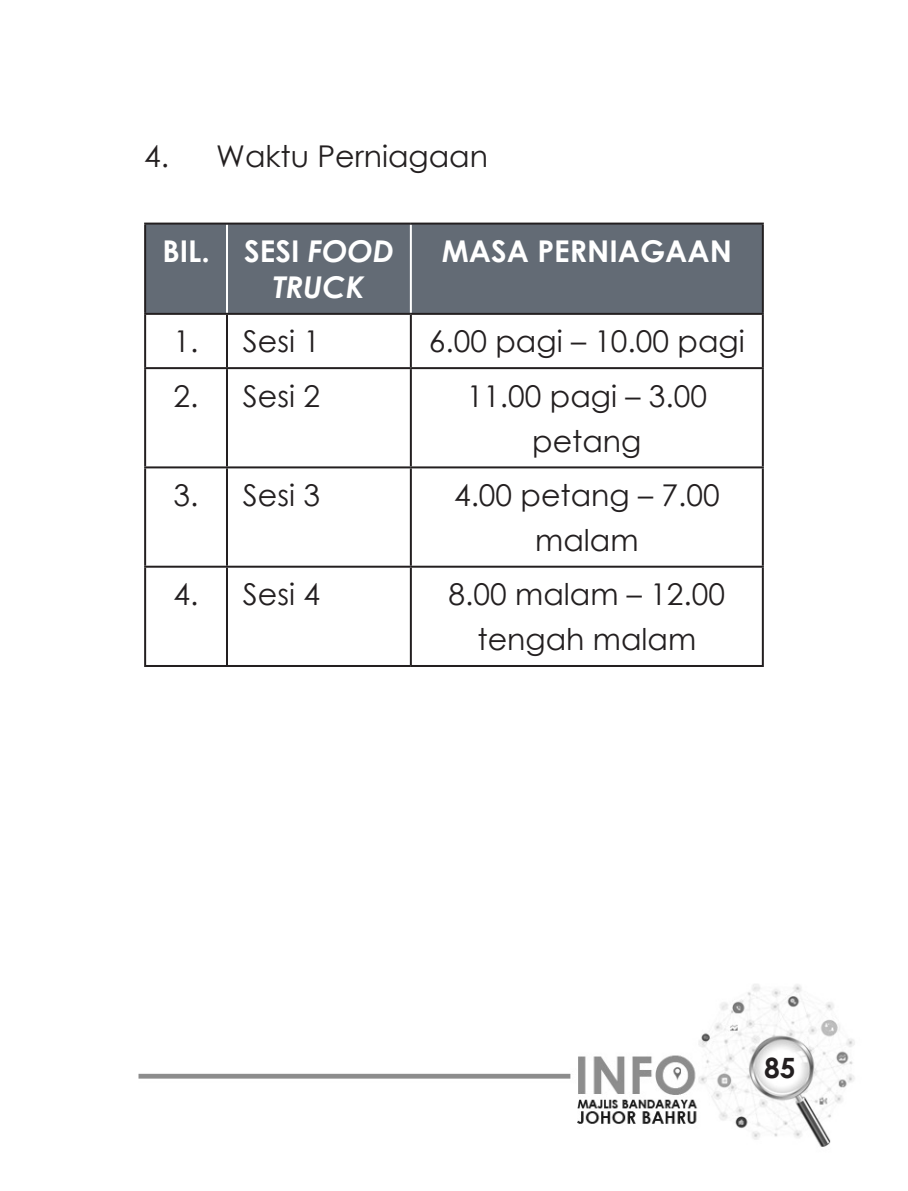
<style>
.page{position:relative;width:908px;height:1191px;background:#fff}
.page>*{position:absolute;margin:0;border:0;box-sizing:border-box;transform-origin:0 0}
.List_Paragraph{font:30px/44.8px "Century Gothic";color:#231f20;text-align:center}
.t1{font:700 30px "Century Gothic";color:#fff}
.t2{font:italic 700 30px/36px "Century Gothic";color:#fff;text-align:center}
.t3{font:700 28px "Century Gothic";color:#231f20}
.s1{font-style:normal}
</style>
<div class="page">
<img style="left:138px;top:222px;width:717px;height:925px">
<div style="left:146px;top:225px;width:615px;height:88px;background:#636b75"></div>
<hr style="left:144px;top:315px;width:2px;height:52px;background:#231f20">
<hr style="left:226px;top:315px;width:2px;height:52px;background:#231f20">
<hr style="left:409px;top:315px;width:2px;height:52px;background:#231f20">
<hr style="left:761px;top:315px;width:2px;height:52px;background:#231f20">
<hr style="left:144px;top:367px;width:83px;height:2px;background:#231f20">
<hr style="left:144px;top:369px;width:2px;height:97px;background:#231f20">
<hr style="left:227px;top:367px;width:183px;height:2px;background:#231f20">
<hr style="left:226px;top:369px;width:2px;height:97px;background:#231f20">
<hr style="left:410px;top:367px;width:353px;height:2px;background:#231f20">
<hr style="left:409px;top:369px;width:2px;height:97px;background:#231f20">
<hr style="left:761px;top:369px;width:2px;height:97px;background:#231f20">
<hr style="left:144px;top:466px;width:83px;height:2px;background:#231f20">
<hr style="left:144px;top:468px;width:2px;height:97px;background:#231f20">
<hr style="left:227px;top:466px;width:183px;height:2px;background:#231f20">
<hr style="left:226px;top:468px;width:2px;height:97px;background:#231f20">
<hr style="left:410px;top:466px;width:353px;height:2px;background:#231f20">
<hr style="left:409px;top:468px;width:2px;height:97px;background:#231f20">
<hr style="left:761px;top:468px;width:2px;height:97px;background:#231f20">
<hr style="left:144px;top:565px;width:83px;height:2px;background:#231f20">
<hr style="left:144px;top:567px;width:2px;height:98px;background:#231f20">
<hr style="left:227px;top:565px;width:183px;height:2px;background:#231f20">
<hr style="left:226px;top:567px;width:2px;height:98px;background:#231f20">
<hr style="left:410px;top:565px;width:353px;height:2px;background:#231f20">
<hr style="left:409px;top:567px;width:2px;height:98px;background:#231f20">
<hr style="left:761px;top:567px;width:2px;height:98px;background:#231f20">
<hr style="left:144px;top:665px;width:83px;height:2px;background:#231f20">
<hr style="left:227px;top:665px;width:183px;height:2px;background:#231f20">
<hr style="left:410px;top:665px;width:353px;height:2px;background:#231f20">
<hr style="left:226px;top:225px;width:2px;height:88px;background:#fff">
<hr style="left:409px;top:225px;width:2px;height:88px;background:#fff">
<hr style="left:144px;top:223px;width:83px;height:2px;background:#231f20">
<hr style="left:144px;top:225px;width:2px;height:88px;background:#231f20">
<hr style="left:227px;top:223px;width:183px;height:2px;background:#231f20">
<hr style="left:410px;top:223px;width:353px;height:2px;background:#231f20">
<hr style="left:761px;top:225px;width:2px;height:88px;background:#231f20">
<hr style="left:144px;top:313px;width:83px;height:2px;background:#231f20">
<hr style="left:227px;top:313px;width:183px;height:2px;background:#231f20">
<hr style="left:410px;top:313px;width:353px;height:2px;background:#231f20">
<p class="List_Paragraph" style="left:144px;top:133px;width:345px">4. Waktu Perniagaan</p>
<p class="t1" style="left:162px;top:228px;width:49px">BIL.</p>
<p class="t2" style="left:244px;top:232px;width:151px"><span class="s1">SESI</span> FOOD<br>TRUCK</p>
<p class="t1" style="left:441px;top:228px;width:291px">MASA PERNIAGAAN</p>
<p class="List_Paragraph" style="left:173px;top:318px;width:26px">1.</p>
<p class="List_Paragraph" style="left:243px;top:318px;width:79px">Sesi 1</p>
<p class="List_Paragraph" style="left:429px;top:318px;width:317px">6.00 pagi – 10.00 pagi</p>
<p class="List_Paragraph" style="left:173px;top:373px;width:26px">2.</p>
<p class="List_Paragraph" style="left:243px;top:373px;width:79px">Sesi 2</p>
<p class="List_Paragraph" style="left:466px;top:373px;width:242px">11.00 pagi – 3.00 petang</p>
<p class="List_Paragraph" style="left:173px;top:472px;width:26px">3.</p>
<p class="List_Paragraph" style="left:243px;top:472px;width:79px">Sesi 3</p>
<p class="List_Paragraph" style="left:454px;top:472px;width:267px">4.00 petang – 7.00 malam</p>
<p class="List_Paragraph" style="left:173px;top:571px;width:26px">4.</p>
<p class="List_Paragraph" style="left:243px;top:571px;width:79px">Sesi 4</p>
<p class="List_Paragraph" style="left:448px;top:571px;width:278px">8.00 malam – 12.00 tengah malam</p>
<p class="t3" style="left:763px;top:1047px;width:33px">85</p>
</div>
